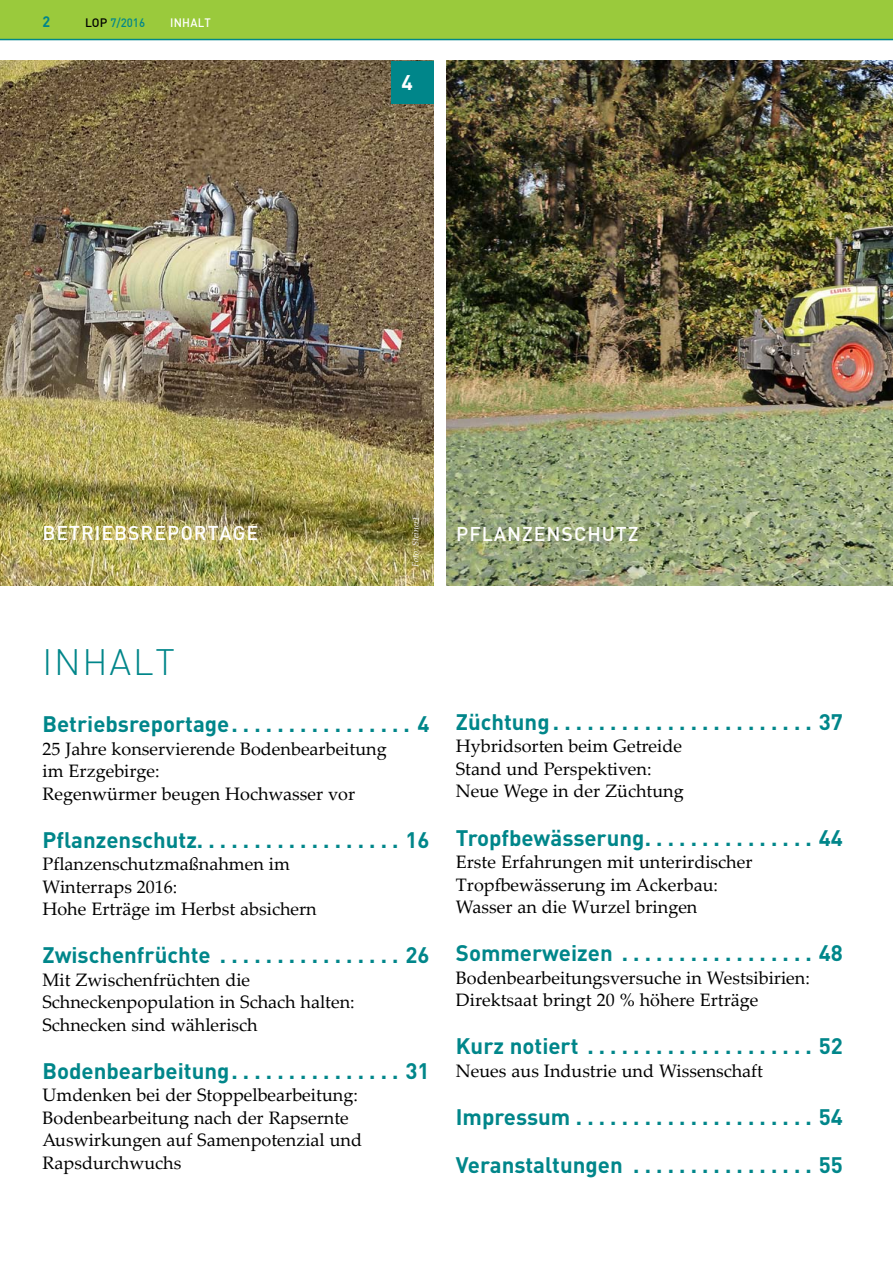
<style>
.page{position:relative;width:893px;height:1263px;background:#fff}
.page>*{position:absolute;margin:0;border:0;box-sizing:border-box;transform-origin:0 0}
.t1{font:300 36px "DIN";letter-spacing:.05em;color:#00868a}
.t2{font:700 22.2px/48px "DIN";color:#00868a}
.t3{font:700 21px "DIN";color:#fff}
.t4{font:500 19.5px "DIN";letter-spacing:.05em;color:#fff}
.t5{font:18px/22.5px "Palatino Linotype";color:#000}
.t6{font:700 15px "DIN";color:#00868a;scale:.95 1}
.t7{font:500 12px "DIN";color:#00868a;scale:.95 1}
.t8{font:500 12px "DIN";letter-spacing:.025em;color:#fff;scale:.95 1}
.t9{font:italic 9px "Palatino Linotype";color:#fff}
.s1{color:#000}
</style>
<div class="page">
<div style="left:0;top:0;width:893px;height:39px;background:#9aca3c"></div>
<img style="left:0;top:61px;width:434px;height:525px">
<img style="left:446px;top:61px;width:447px;height:525px">
<div style="left:392px;top:61px;width:42px;height:42px;background:#00868a"></div>
<hr style="left:0;top:39px;width:893px;height:1px;background:#00868a">
<p class="t6" style="left:43px;top:12px;width:10px">2</p>
<p class="t7" style="left:85px;top:15px;width:65px"><span class="s1">LOP</span> 7/2016</p>
<p class="t8" style="left:170px;top:15px;width:45px">INHALT</p>
<p class="t3" style="left:401px;top:68px;width:13px">4</p>
<p class="t4" style="left:43px;top:521px;width:28px">BETRIEBSREPORTAGE</p>
<p class="t9" style="left:409px;top:567px;width:51px;rotate:-90deg">Foto: Steinert</p>
<p class="t4" style="left:456px;top:522px;width:40px">PFLANZENS</p>
<p class="t4" style="left:574px;top:522px;width:54px">CH UTZ</p>
<h1 class="t1" style="left:43px;top:640px;width:126px">inhalt</h1>
<p class="t2" style="left:43px;top:699px;width:389px">Betriebsreportage . . . . . . . . . . . . . . . . 4</p>
<p class="t5" style="left:43px;top:736px;width:346px">25 Jahre konservierende Bodenbearbeitung im Erzgebirge:<br>Regenwürmer beugen Hochwasser vor</p>
<p class="t2" style="left:43px;top:814px;width:389px">Pflanzenschutz . . . . . . . . . . . . . . . . . . 16</p>
<p class="t5" style="left:43px;top:852px;width:276px">Pflanzenschutzmaßnahmen im<br>Winterraps 2016:<br>Hohe Erträge im Herbst absichern</p>
<p class="t2" style="left:43px;top:930px;width:389px">Zwischenfrüchte . . . . . . . . . . . . . . . . 26</p>
<p class="t5" style="left:43px;top:967px;width:314px">Mit Zwischenfrüchten die<br>Schneckenpopulation in Schach halten:<br>Schnecken sind wählerisch</p>
<p class="t2" style="left:43px;top:1045px;width:389px">Bodenbearbeitung . . . . . . . . . . . . . . . 31</p>
<p class="t5" style="left:43px;top:1083px;width:321px">Umdenken bei der Stoppelbearbeitung:<br>Bodenbearbeitung nach der Rapsernte<br>Auswirkungen auf Samenpotenzial und<br>Rapsdurchwuchs</p>
<p class="t2" style="left:456px;top:697px;width:389px">Züchtung . . . . . . . . . . . . . . . . . . . . . . . 37</p>
<p class="t5" style="left:456px;top:734px;width:229px">Hybridsorten beim Getreide<br>Stand und Perspektiven:<br>Neue Wege in der Züchtung</p>
<p class="t2" style="left:456px;top:812px;width:389px">Tropfbewässerung . . . . . . . . . . . . . . . 44</p>
<p class="t5" style="left:456px;top:850px;width:298px">Erste Erfahrungen mit unterirdischer<br>Tropfbewässerung im Ackerbau:<br>Wasser an die Wurzel bringen</p>
<p class="t2" style="left:456px;top:928px;width:389px">Sommerweizen . . . . . . . . . . . . . . . . . 48</p>
<p class="t5" style="left:456px;top:965px;width:355px">Bodenbearbeitungsversuche in Westsibirien:<br>Direktsaat bringt 20 % höhere Erträge</p>
<p class="t2" style="left:456px;top:1021px;width:389px">Kurz notiert . . . . . . . . . . . . . . . . . . . . 52</p>
<p class="t5" style="left:456px;top:1058px;width:309px">Neues aus Industrie und Wissenschaft</p>
<p class="t2" style="left:456px;top:1091px;width:389px">Impressum . . . . . . . . . . . . . . . . . . . . . 54<br>Veranstaltungen . . . . . . . . . . . . . . . . 55</p>
</div>
